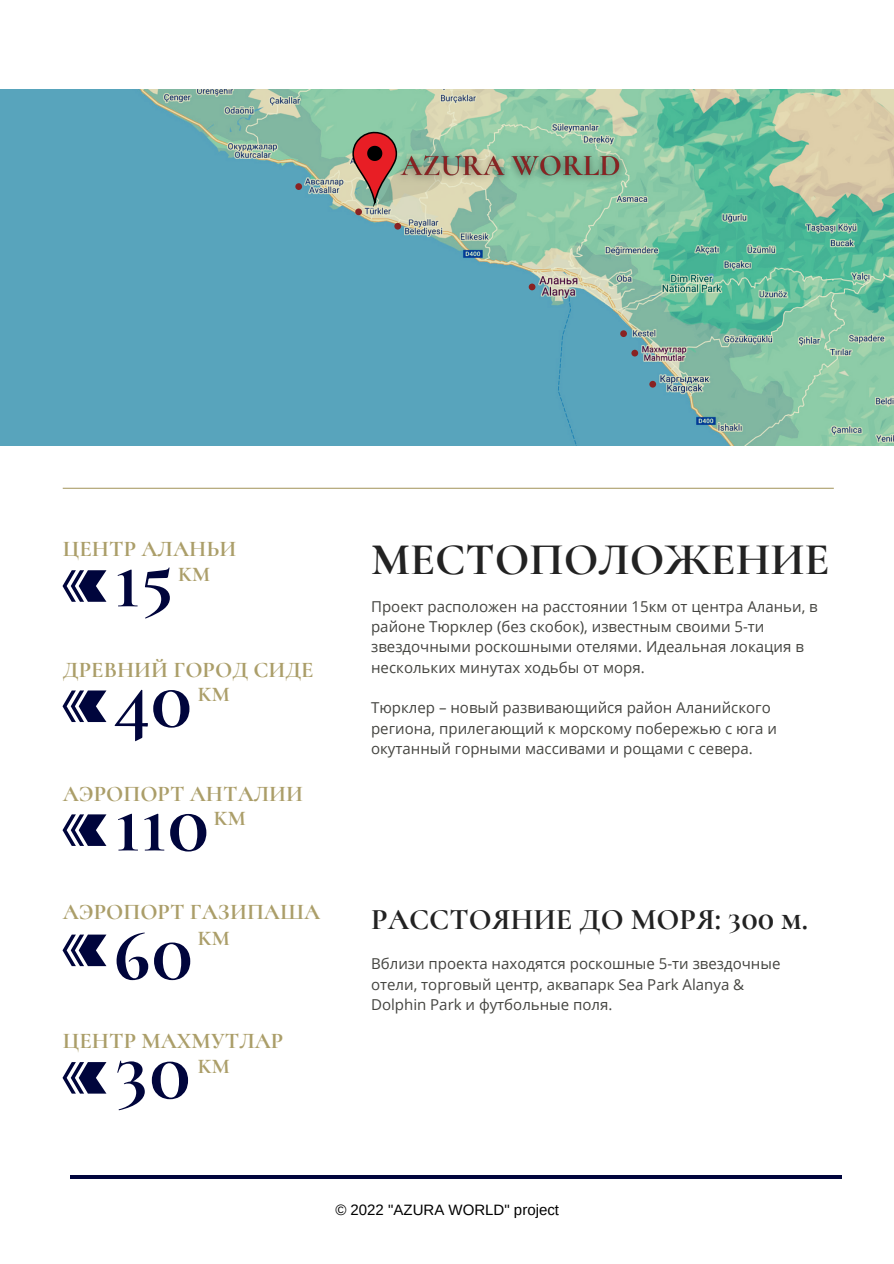
<style>
.page{position:relative;width:894px;height:1264px;background:#fff}
.page>*{position:absolute;margin:0;border:0;box-sizing:border-box;transform-origin:0 0}
.t1{font:700 76.5px "Cormorant SC";color:#00053c}
.t2{font:700 45.45px "Cormorant SC";color:#222}
.t3{font:700 30px "Cormorant SC";color:#222}
.t4{font:700 22.5px "Cormorant SC";color:#ab9e69}
.t5{font:700 21px "Cormorant SC";letter-spacing:.02em;color:#ab9e69}
.t6{font:15px/20.2px "Open Sans";color:#444440}
.t7{font:15px "Arimo";color:#000}
</style>
<div class="page">
<svg style="left:62px;top:570px;width:44px;height:31px"></svg>
<svg style="left:62px;top:690px;width:44px;height:32px"></svg>
<svg style="left:62px;top:814px;width:44px;height:32px"></svg>
<svg style="left:62px;top:934px;width:44px;height:32px"></svg>
<svg style="left:62px;top:1062px;width:44px;height:31px"></svg>
<svg style="left:63px;top:487px;width:770px;height:2px;background:#d0c8ab"></svg>
<img style="left:0;top:89px;width:893px;height:356px">
<svg style="left:352px;top:131px;width:90px;height:75px;background:#ae6d62"></svg>
<div style="left:528px;top:283px;width:7px;height:7px;background:#892323;border-radius:50%"></div>
<img style="left:386px;top:134px;width:248px;height:65px">
<div style="left:620px;top:330px;width:6px;height:7px;background:#892323;border-radius:50%"></div>
<div style="left:631px;top:350px;width:7px;height:6px;background:#892323;border-radius:50%"></div>
<div style="left:649px;top:381px;width:7px;height:6px;background:#892323;border-radius:50%"></div>
<div style="left:394px;top:223px;width:7px;height:6px;background:#892323;border-radius:50%"></div>
<div style="left:295px;top:183px;width:7px;height:7px;background:#892323;border-radius:50%"></div>
<div style="left:355px;top:208px;width:7px;height:7px;background:#892323;border-radius:50%"></div>
<div style="left:70px;top:1175px;width:772px;height:9px;background:#00053c"></div>
<div style="left:23px;top:1179px;width:849px;height:39px;background:#fff"></div>
<h3 class="t4" style="left:63px;top:535px;width:175px">ЦЕНТР АЛАНЬИ</h3>
<h3 class="t5" style="left:178px;top:561px;width:34px">KM</h3>
<h1 class="t1" style="left:114px;top:535px;width:61px">15</h1>
<h3 class="t4" style="left:63px;top:656px;width:252px">ДРЕВНИЙ ГОРОД СИДЕ</h3>
<h3 class="t5" style="left:198px;top:681px;width:34px">KM</h3>
<h1 class="t1" style="left:114px;top:656px;width:80px">40</h1>
<h3 class="t4" style="left:63px;top:779px;width:242px">АЭРОПОРТ АНТАЛИИ</h3>
<h3 class="t5" style="left:214px;top:805px;width:34px">KM</h3>
<h1 class="t1" style="left:115px;top:779px;width:96px">110</h1>
<h3 class="t4" style="left:63px;top:898px;width:259px">АЭРОПОРТ ГАЗИПАША</h3>
<h3 class="t5" style="left:198px;top:925px;width:34px">KM</h3>
<h1 class="t1" style="left:113px;top:908px;width:82px">60</h1>
<h3 class="t4" style="left:63px;top:1027px;width:222px">ЦЕНТР МАХМУТЛАР</h3>
<h3 class="t5" style="left:198px;top:1053px;width:34px">KM</h3>
<h1 class="t1" style="left:115px;top:1027px;width:77px">30</h1>
<h2 class="t2" style="left:371px;top:532px;width:460px">МЕСТОПОЛОЖЕНИЕ</h2>
<p class="t6" style="left:371px;top:596px;width:448px">Проект расположен на расстоянии 15км от центра Аланьи, в районе Тюрклер (без скобок), известным своими 5-ти звездочными роскошными отелями. Идеальная локация в нескольких минутах ходьбы от моря.</p>
<p class="t6" style="left:371px;top:697px;width:407px">Тюрклер – новый развивающийся район Аланийского региона, прилегающий к морскому побережью с юга и окутанный горными массивами и рощами с севера.</p>
<h3 class="t3" style="left:371px;top:901px;width:438px">РАССТОЯНИЕ ДО МОРЯ: 300 m.</h3>
<p class="t6" style="left:371px;top:953px;width:411px">Вблизи проекта находятся роскошные 5-ти звездочные отели, торговый центр, аквапарк Sea Park Alanya &amp;<br>Dolphin Park и футбольные поля.</p>
<p class="t7" style="left:335px;top:1201px;width:225px">© 2022 "AZURA WORLD" project</p>
</div>
